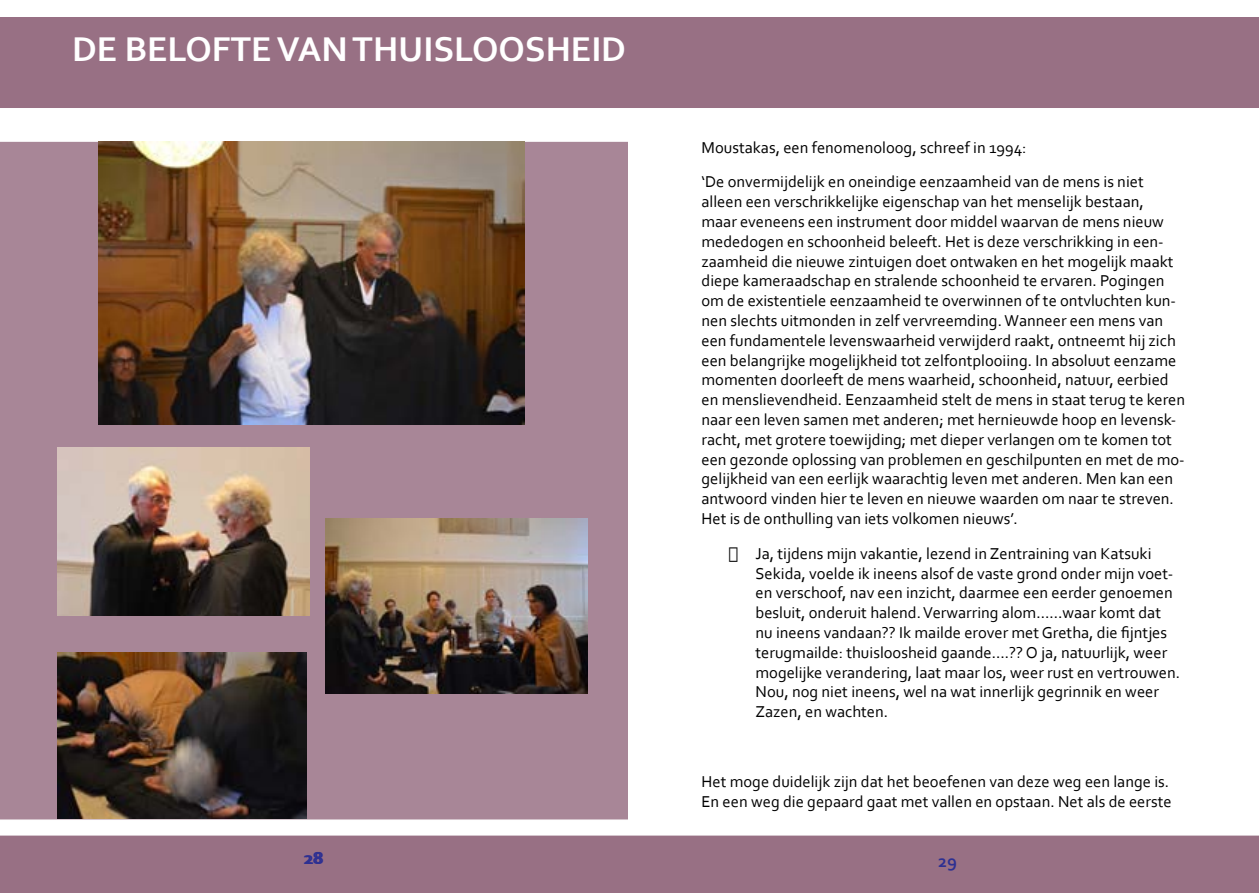
<style>
.page{position:relative;width:1259px;height:893px;background:#fff}
.page>*{position:absolute;margin:0;border:0;box-sizing:border-box;transform-origin:0 0}
.t1{font:700 36px "Corbel";color:#fff}
.t2{font:700 18px "Corbel";color:#2e3092}
.t3{font:16.5px/19.8px "Corbel";color:#000}
</style>
<div class="page">
<div style="left:0;top:17px;width:1259px;height:91px;background:#987084"></div>
<div style="left:0;top:836px;width:1259px;height:57px;background:#987084"></div>
<div style="left:0;top:141px;width:628px;height:679px;background:#a88697"></div>
<img style="left:57px;top:447px;width:253px;height:169px">
<img style="left:99px;top:142px;width:425px;height:283px">
<img style="left:57px;top:653px;width:250px;height:166px">
<img style="left:325px;top:519px;width:263px;height:174px">
<h1 class="t1" style="left:72px;top:27px;width:555px">DE BELOFTE VAN THUISLOOSHEID</h1>
<p class="t2" style="left:305px;top:847px;width:20px">28</p>
<p class="t3" style="left:701px;top:129px;width:444px;line-height:34.8px">Moustakas, een fenomenoloog, schreef in 1994:<br>‘De onvermijdelijk en oneindige eenzaamheid van de mens is niet</p>
<p class="t3" style="left:701px;top:191px;width:485px">alleen een verschrikkelijke eigenschap van het menselijk bestaan,<br>maar eveneens een instrument door middel waarvan de mens nieuw mededogen en schoonheid beleeft. Het is deze verschrikking in een&shy;zaamheid die nieuwe zintuigen doet ontwaken en het mogelijk maakt diepe kameraadschap en stralende schoonheid te ervaren. Pogingen om de existentiele eenzaamheid te overwinnen of te ontvluchten kun&shy;nen slechts uitmonden in zelf vervreemding. Wanneer een mens van een fundamentele levenswaarheid verwijderd raakt, ontneemt hij zich een belangrijke mogelijkheid tot zelfontplooiing. In absoluut eenzame momenten doorleeft de mens waarheid, schoonheid, natuur, eerbied en menslievendheid. Eenzaamheid stelt de mens in staat terug te keren naar een leven samen met anderen; met hernieuwde hoop en levensk&shy;racht, met grotere toewijding; met dieper verlangen om te komen tot een gezonde oplossing van problemen en geschilpunten en met de mo&shy;gelijkheid van een eerlijk waarachtig leven met anderen. Men kan een antwoord vinden hier te leven en nieuwe waarden om naar te streven.<br>Het is de onthulling van iets volkomen nieuws’.</p>
<p class="t3" style="left:755px;top:543px;width:426px;text-indent:-27px">• Ja, tijdens mijn vakantie, lezend in Zentraining van Katsuki Sekida, voelde ik ineens alsof de vaste grond onder mijn voet&shy;en verschoof, nav een inzicht, daarmee een eerder genoemen besluit, onderuit halend. Verwarring alom……waar komt dat nu ineens vandaan?? Ik mailde erover met Gretha, die fijntjes terugmailde: thuisloosheid gaande….?? O ja, natuurlijk, weer mogelijke verandering, laat maar los, weer rust en vertrouwen.<br>Nou, nog niet ineens, wel na wat innerlijk gegrinnik en weer Zazen, en wachten.</p>
<p class="t3" style="left:701px;top:771px;width:471px">Het moge duidelijk zijn dat het beoefenen van deze weg een lange is.<br>En een weg die gepaard gaat met vallen en opstaan. Net als de eerste</p>
<p class="t2" style="left:938px;top:850px;width:20px">29</p>
</div>
